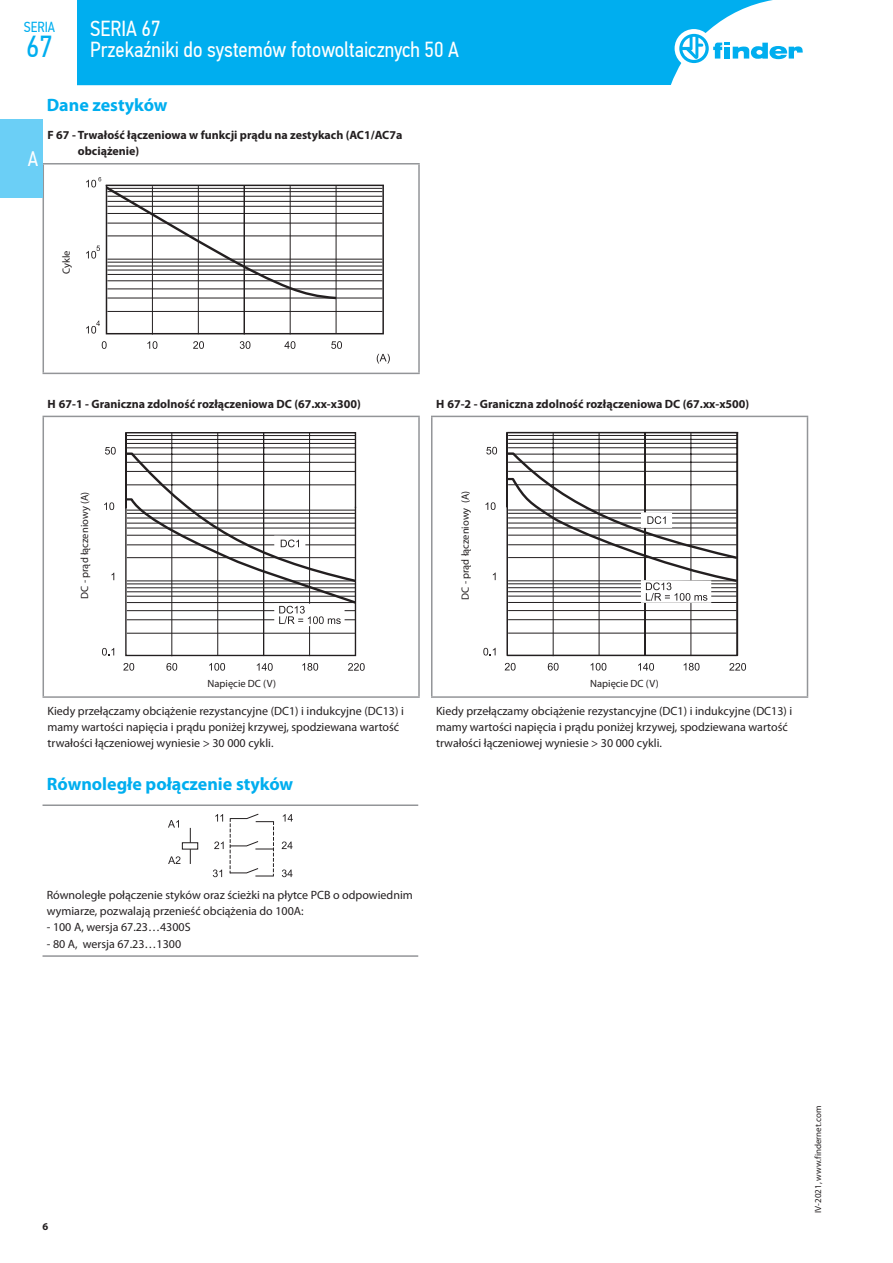
<style>
.page{position:relative;width:893px;height:1263px;background:#fff}
.page>*{position:absolute;margin:0;border:0;box-sizing:border-box;transform-origin:0 0}
.t1{font:30.3px "PF Din Text Cond Pro";color:#00aeef}
.t2{font:21.75px/21px "PF Din Text Cond Pro";color:#fff}
.t3{font:21px "PF Din Text Cond Pro";color:#fff}
.t4{font:700 18px "Myriad Pro";color:#00aeef}
.t5{font:14.55px "PF Din Text Cond Pro";color:#00aeef}
.t6{font:12px/16.2px "Myriad Pro";color:#231f20}
.t7{font:700 12px/16.2px "Myriad Pro";color:#231f20}
.t8{font:10.5px "Myriad Pro";color:#231f20}
.t9{font:700 10.5px "Myriad Pro";color:#231f20}
.t10{font:9px "Myriad Pro";color:#231f20}
</style>
<div class="page">
<hr style="left:43px;top:163px;width:377px;height:2px;background:#939598">
<hr style="left:43px;top:165px;width:1px;height:208px;background:#939598">
<hr style="left:418px;top:165px;width:2px;height:208px;background:#939598">
<hr style="left:43px;top:373px;width:377px;height:1px;background:#939598">
<hr style="left:43px;top:416px;width:377px;height:1px;background:#939598">
<hr style="left:43px;top:417px;width:1px;height:279px;background:#939598">
<hr style="left:418px;top:417px;width:2px;height:279px;background:#939598">
<hr style="left:43px;top:696px;width:377px;height:2px;background:#939598">
<hr style="left:431px;top:416px;width:377px;height:1px;background:#939598">
<hr style="left:431px;top:417px;width:1px;height:279px;background:#939598">
<hr style="left:807px;top:417px;width:1px;height:279px;background:#939598">
<hr style="left:431px;top:696px;width:377px;height:2px;background:#939598">
<hr style="left:107px;top:311px;width:275px;height:1px;background:#231f20">
<hr style="left:107px;top:298px;width:275px;height:1px;background:#231f20">
<hr style="left:107px;top:289px;width:275px;height:1px;background:#231f20">
<hr style="left:107px;top:280px;width:275px;height:1px;background:#231f20">
<hr style="left:107px;top:270px;width:275px;height:1px;background:#231f20">
<hr style="left:107px;top:274px;width:275px;height:1px;background:#231f20">
<hr style="left:107px;top:266px;width:275px;height:1px;background:#231f20">
<hr style="left:107px;top:259px;width:275px;height:1px;background:#231f20">
<hr style="left:107px;top:262px;width:275px;height:1px;background:#231f20">
<hr style="left:107px;top:236px;width:275px;height:1px;background:#231f20">
<hr style="left:107px;top:223px;width:275px;height:1px;background:#231f20">
<hr style="left:107px;top:213px;width:275px;height:1px;background:#231f20">
<hr style="left:107px;top:206px;width:275px;height:1px;background:#231f20">
<hr style="left:107px;top:201px;width:275px;height:1px;background:#231f20">
<hr style="left:107px;top:196px;width:275px;height:1px;background:#231f20">
<hr style="left:107px;top:191px;width:275px;height:1px;background:#231f20">
<hr style="left:107px;top:188px;width:275px;height:1px;background:#231f20">
<div style="left:106px;top:185px;width:278px;height:149px;border:1px solid #231f20"></div>
<svg style="left:377px;top:354px;width:13px;height:10px"></svg>
<hr style="left:336px;top:185px;width:1px;height:149px;background:#231f20">
<hr style="left:290px;top:186px;width:1px;height:148px;background:#231f20">
<hr style="left:244px;top:186px;width:1px;height:148px;background:#231f20">
<hr style="left:198px;top:186px;width:1px;height:148px;background:#231f20">
<hr style="left:152px;top:186px;width:1px;height:148px;background:#231f20">
<hr style="left:106px;top:185px;width:277px;height:1px;background:#231f20">
<svg style="left:86px;top:321px;width:14px;height:13px"></svg>
<svg style="left:147px;top:341px;width:10px;height:8px"></svg>
<svg style="left:193px;top:341px;width:11px;height:8px"></svg>
<svg style="left:240px;top:341px;width:10px;height:8px"></svg>
<svg style="left:284px;top:341px;width:11px;height:8px"></svg>
<svg style="left:331px;top:341px;width:11px;height:8px"></svg>
<svg style="left:102px;top:341px;width:5px;height:8px"></svg>
<svg style="left:86px;top:177px;width:253px;height:124px"></svg>
<svg style="left:125px;top:624px;width:232px;height:33px"></svg>
<hr style="left:355px;top:432px;width:1px;height:223px;background:#231f20">
<hr style="left:309px;top:433px;width:1px;height:223px;background:#231f20">
<hr style="left:263px;top:433px;width:1px;height:223px;background:#231f20">
<hr style="left:217px;top:433px;width:1px;height:223px;background:#231f20">
<hr style="left:172px;top:433px;width:1px;height:223px;background:#231f20">
<svg style="left:111px;top:573px;width:3px;height:7px"></svg>
<svg style="left:102px;top:648px;width:12px;height:8px"></svg>
<svg style="left:123px;top:663px;width:11px;height:8px"></svg>
<svg style="left:166px;top:663px;width:11px;height:8px"></svg>
<svg style="left:209px;top:663px;width:16px;height:8px"></svg>
<svg style="left:257px;top:663px;width:16px;height:8px"></svg>
<svg style="left:302px;top:663px;width:16px;height:8px"></svg>
<svg style="left:348px;top:663px;width:17px;height:8px"></svg>
<svg style="left:104px;top:502px;width:10px;height:8px"></svg>
<svg style="left:105px;top:447px;width:11px;height:8px"></svg>
<div style="left:274px;top:603px;width:71px;height:23px;background:#fff"></div>
<svg style="left:125px;top:432px;width:232px;height:192px"></svg>
<svg style="left:506px;top:432px;width:233px;height:225px"></svg>
<hr style="left:736px;top:432px;width:1px;height:223px;background:#231f20">
<hr style="left:691px;top:433px;width:1px;height:223px;background:#231f20">
<hr style="left:645px;top:433px;width:1px;height:223px;background:#231f20">
<hr style="left:599px;top:433px;width:1px;height:223px;background:#231f20">
<hr style="left:553px;top:433px;width:1px;height:223px;background:#231f20">
<hr style="left:508px;top:443px;width:229px;height:1px;background:#231f20">
<hr style="left:508px;top:447px;width:229px;height:1px;background:#231f20">
<hr style="left:508px;top:439px;width:229px;height:1px;background:#231f20">
<hr style="left:508px;top:435px;width:229px;height:1px;background:#231f20">
<hr style="left:507px;top:432px;width:230px;height:1px;background:#231f20">
<svg style="left:493px;top:573px;width:3px;height:7px"></svg>
<svg style="left:483px;top:648px;width:13px;height:7px"></svg>
<svg style="left:505px;top:663px;width:11px;height:7px"></svg>
<svg style="left:548px;top:663px;width:11px;height:7px"></svg>
<svg style="left:591px;top:663px;width:15px;height:7px"></svg>
<svg style="left:638px;top:663px;width:16px;height:8px"></svg>
<svg style="left:684px;top:663px;width:15px;height:7px"></svg>
<svg style="left:729px;top:663px;width:17px;height:8px"></svg>
<svg style="left:486px;top:502px;width:10px;height:8px"></svg>
<svg style="left:486px;top:447px;width:11px;height:7px"></svg>
<div style="left:641px;top:580px;width:70px;height:23px;background:#fff"></div>
<svg style="left:508px;top:450px;width:231px;height:151px"></svg>
<hr style="left:43px;top:804px;width:375px;height:2px;background:#939598">
<hr style="left:43px;top:955px;width:375px;height:2px;background:#939598">
<div style="left:182px;top:842px;width:16px;height:8px;background:#fff;border:1px solid #231f20"></div>
<svg style="left:168px;top:820px;width:11px;height:7px"></svg>
<svg style="left:168px;top:856px;width:12px;height:8px"></svg>
<svg style="left:283px;top:814px;width:10px;height:7px"></svg>
<svg style="left:282px;top:841px;width:11px;height:8px"></svg>
<svg style="left:282px;top:869px;width:11px;height:8px"></svg>
<svg style="left:189px;top:814px;width:85px;height:63px"></svg>
<div style="left:0;top:119px;width:43px;height:79px;background:#6bcff6"></div>
<div style="left:77px;top:0;width:696px;height:85px;background:#00aeef"></div>
<div style="left:675px;top:29px;width:38px;height:39px;background:#fff;border-radius:50%"></div>
<svg style="left:679px;top:34px;width:124px;height:29px"></svg>
<p class="t5" style="left:24px;top:19px;width:33px">SERIA</p>
<h1 class="t1" style="left:26px;top:28px;width:28px">67</h1>
<h2 class="t2" style="left:90px;top:18px;width:370px">SERIA 67<br>Przekaźniki do systemów fotowoltaicznych 50 A</h2>
<h3 class="t3" style="left:28px;top:147px;width:12px">A</h3>
<h3 class="t4" style="left:47px;top:93px;width:122px">Dane zestyków</h3>
<p class="t7" style="left:78px;top:127px;width:326px;text-indent:-30px">F 67 - Trwałość łączeniowa w funkcji prądu na zestykach (AC1/AC7a obciążenie)</p>
<p class="t8" style="left:60px;top:274px;width:25px;rotate:-90deg">Cykle</p>
<p class="t7" style="left:48px;top:395px;width:315px">H 67-1 - Graniczna zdolność rozłączeniowa DC (67.xx-x300)</p>
<p class="t7" style="left:436px;top:395px;width:315px">H 67-2 - Graniczna zdolność rozłączeniowa DC (67.xx-x500)</p>
<p class="t8" style="left:78px;top:599px;width:108px;rotate:-90deg">DC - prąd łączeniowy (A)</p>
<p class="t8" style="left:208px;top:677px;width:70px">Napięcie DC (V)</p>
<p class="t8" style="left:459px;top:600px;width:110px;rotate:-90deg">DC - prąd łączeniowy (A)</p>
<p class="t8" style="left:590px;top:677px;width:70px">Napięcie DC (V)</p>
<p class="t6" style="left:48px;top:702px;width:358px">Kiedy przełączamy obciążenie rezystancyjne (DC1) i indukcyjne (DC13) i mamy wartości napięcia i prądu poniżej krzywej, spodziewana wartość trwałości łączeniowej wyniesie &gt; 30 000 cykli.</p>
<p class="t6" style="left:436px;top:702px;width:358px">Kiedy przełączamy obciążenie rezystancyjne (DC1) i indukcyjne (DC13) i mamy wartości napięcia i prądu poniżej krzywej, spodziewana wartość trwałości łączeniowej wyniesie &gt; 30 000 cykli.</p>
<h3 class="t4" style="left:47px;top:772px;width:248px">Równoległe połączenie styków</h3>
<p class="t6" style="left:47px;top:887px;width:368px">Równoległe połączenie styków oraz ścieżki na płytce PCB o odpowiednim wymiarze, pozwalają przenieść obciążenia do 100A:</p>
<p class="t6" style="left:47px;top:919px;width:145px">- 100 A, wersja 67.23…4300S</p>
<p class="t6" style="left:47px;top:935px;width:136px">- 80 A, wersja 67.23…1300</p>
<p class="t9" style="left:43px;top:1219px;width:7px">6</p>
<p class="t10" style="left:812px;top:1213px;width:108px;rotate:-90deg">IV-2021, www.findernet.com</p>
</div>
